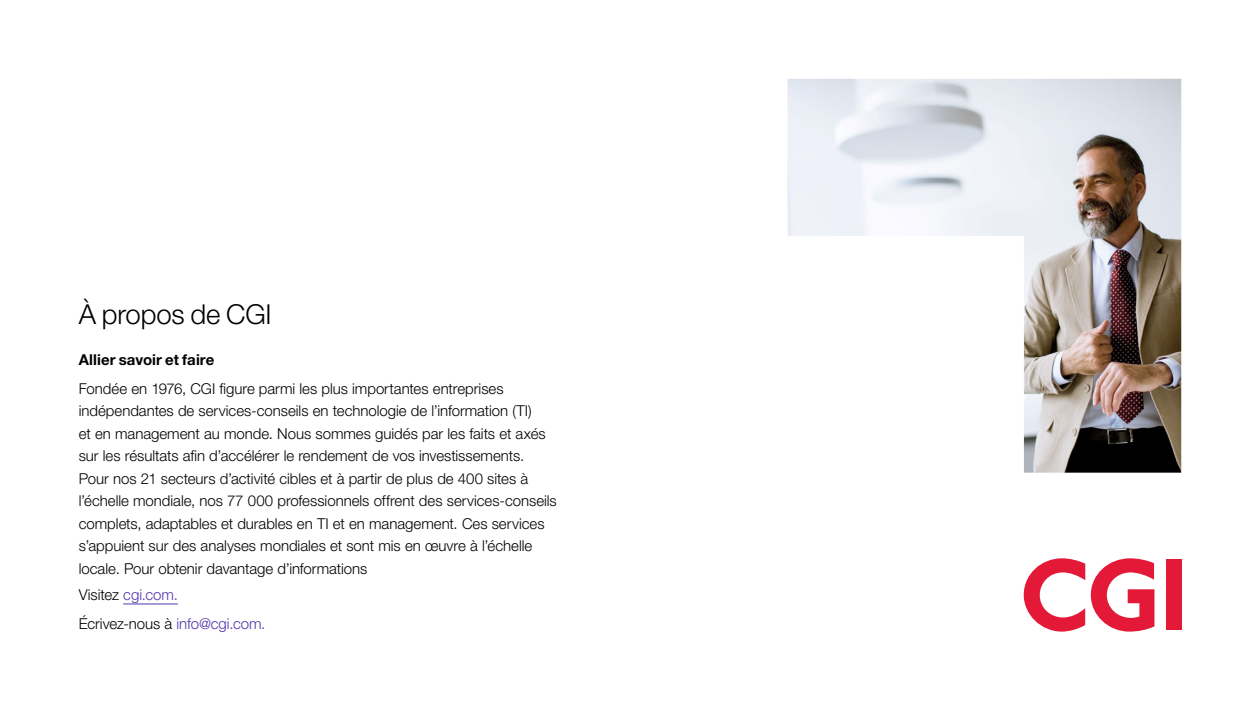
<style>
.page{position:relative;width:1260px;height:709px;background:#fff}
.page>*{position:absolute;margin:0;border:0;box-sizing:border-box;transform-origin:0 0}
.t1{font:300 27.5px "Helvetica Neue LT Pro";letter-spacing:-.005em;color:#000}
.t2{font:300 15px/22.5px "Helvetica Neue LT Pro";color:#000}
.t3{font:300 15px/28.8px "Helvetica Neue LT Pro";color:#5236ab}
.t4{font:700 15px "Helvetica Neue LT Pro";letter-spacing:.005em;color:#000}
.s1{color:#000}
</style>
<div class="page">
<img style="left:788px;top:79px;width:393px;height:393px">
<hr style="left:123px;top:603px;width:55px;height:1px;background:#5236ab">
<svg style="left:1024px;top:558px;width:61px;height:73px"></svg>
<svg style="left:1091px;top:558px;width:63px;height:73px"></svg>
<div style="left:1166px;top:560px;width:15px;height:70px;background:#e31937"></div>
<h1 class="t1" style="left:79px;top:297px;width:195px">À propos de CGI</h1>
<p class="t4" style="left:79px;top:350px;width:137px">Allier savoir et faire</p>
<p class="t2" style="left:79px;top:377px;width:480px">Fondée en 1976, CGI figure parmi les plus importantes entreprises indépendantes de services-conseils en technologie de l’information (TI)<br>et en management au monde. Nous sommes guidés par les faits et axés sur les résultats afin d’accélérer le rendement de vos investissements.<br>Pour nos 21 secteurs d’activité cibles et à partir de plus de 400 sites à l’échelle mondiale, nos 77 000 professionnels offrent des services-conseils complets, adaptables et durables en TI et en management. Ces services s’appuient sur des analyses mondiales et sont mis en œuvre à l’échelle locale. Pour obtenir davantage d’informations</p>
<p class="t3" style="left:79px;top:580px;width:188px"><span class="s1">Visitez</span> cgi.com.<br><span class="s1">Écrivez-nous à</span> info@cgi.com.</p>
</div>
